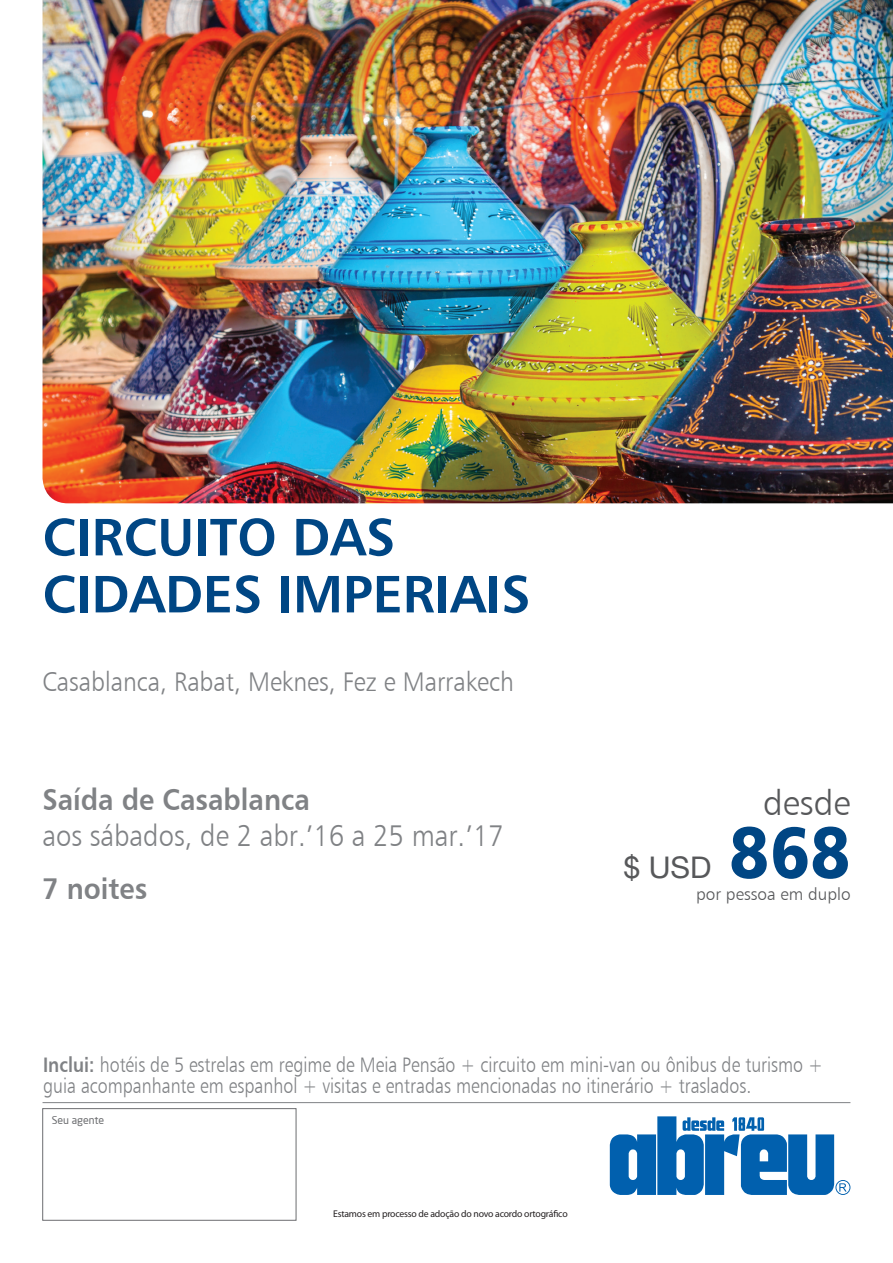
<style>
.page{position:relative;width:893px;height:1263px;background:#fff}
.page>*{position:absolute;margin:0;border:0;box-sizing:border-box;transform-origin:0 0}
.t1{font:72px "Humanist 777 BT Black B";color:#004684;scale:.91 1}
.t2{font:52.5px/57px "Humanist 777 BT Bold B";color:#004684}
.t3{font:34.95px "Humanist 777 BT Light B";color:#57585a}
.t4{font:30px "Humanist 777 BT Light B";color:#808285;scale:.91 1}
.t5{font:30px "Humanist 777 BT Bold B";color:#808285;scale:.91 1}
.t6{font:30px "Helvetica Neue";color:#57585a}
.t7{font:27px "Humanist 777 BT Light B";color:#808285;scale:.91 1}
.t8{font:21px/21px "Humanist 777 BT Light B";color:#808285;scale:.85 1}
.t9{font:17.1px "Humanist 777 BT Light B";color:#57585a}
.t10{font:10.5px "Neo Sans";color:#6c6d70}
.t11{font:9.75px "Myriad Pro";letter-spacing:-.02em;color:#231f20}
.s1{font-family:"Humanist 777 BT Bold B"}
</style>
<div class="page">
<hr style="left:43px;top:1102px;width:807px;height:1px;background:#808285">
<div style="left:43px;top:1108px;width:253px;height:112px;border:1px solid #6c6d70"></div>
<img style="left:43px;top:0;width:850px;height:503px">
<svg style="left:610px;top:1116px;width:240px;height:79px"></svg>
<h2 class="t2" style="left:43px;top:507px;width:489px">CIRCUITO DAS<br>CIDADES IMPERIAIS</h2>
<p class="t7" style="left:43px;top:665px;width:520px">Casablanca, Rabat, Meknes, Fez e Marrakech</p>
<h3 class="t5" style="left:42px;top:781px;width:296px">Saída de Casablanca</h3>
<h3 class="t4" style="left:42px;top:818px;width:509px">aos sábados, de 2 abr.’16 a 25 mar.’17</h3>
<h3 class="t5" style="left:42px;top:870px;width:117px">7 noites</h3>
<h3 class="t3" style="left:763px;top:781px;width:89px">desde</h3>
<h1 class="t1" style="left:729px;top:806px;width:135px">868</h1>
<p class="t9" style="left:696px;top:884px;width:156px">por pessoa em duplo</p>
<h3 class="t6" style="left:623px;top:849px;width:90px">$ USD</h3>
<p class="t8" style="left:43px;top:1054px;width:919px"><span class="s1">Inclui:</span> hotéis de 5 estrelas em regime de Meia Pensão + circuito em mini-van ou ônibus de turismo + guia acompanhante em espanhol + visitas e entradas mencionadas no itinerário + traslados.</p>
<p class="t10" style="left:52px;top:1114px;width:54px">Seu agente</p>
<p class="t11" style="left:333px;top:1208px;width:236px">Estamos em processo de adoção do novo acordo ortográfico</p>
</div>
